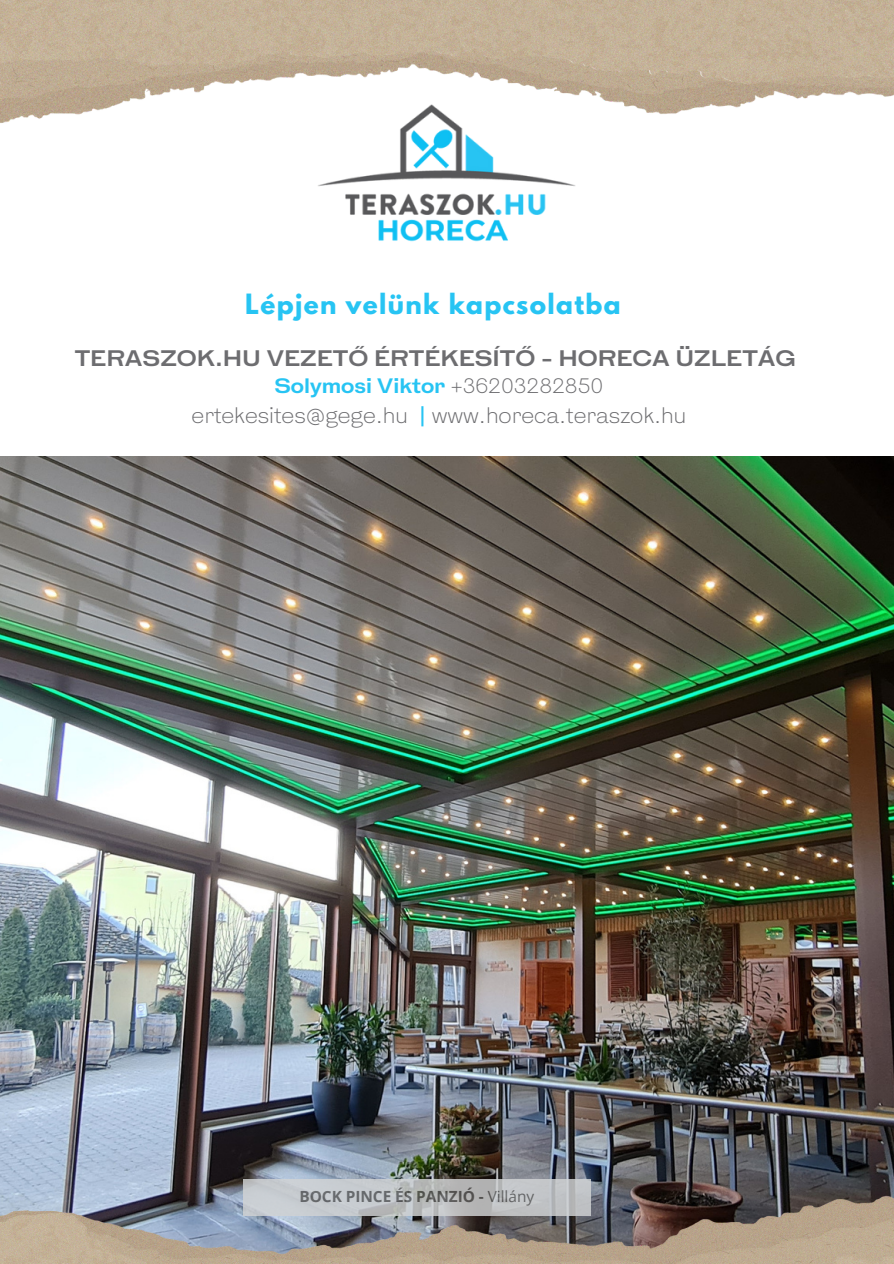
<style>
.page{position:relative;width:894px;height:1264px;background:#fff}
.page>*{position:absolute;margin:0;border:0;box-sizing:border-box;transform-origin:0 0}
.t1{font:700 24.75px "League Spartan";letter-spacing:.055em;color:#27c4f3}
.t2{font:300 21.15px "HK Gothic";color:#6d6d70}
.t3{font:700 21.15px "HK Gothic";color:#6d6d70}
.t4{font:700 19.65px "HK Gothic";color:#27c4f3}
.t5{font:700 15.45px "Open Sans";letter-spacing:-.005em;color:#5c5c5b}
.s1{font-weight:300;color:#6d6d70}
.s2{font-weight:700;color:#27c4f3}
.s3{font-weight:400}
</style>
<div class="page">
<img style="left:0;top:456px;width:893px;height:726px">
<img style="left:0;top:0;width:893px;height:123px">
<img style="left:0;top:1182px;width:893px;height:81px">
<img style="left:302px;top:32px;width:289px;height:210px">
<svg style="left:243px;top:1179px;width:347px;height:36px;background:#c0c3c6"></svg>
<h2 class="t1" style="left:245px;top:291px;width:377px">Lépjen velünk kapcsolatba</h2>
<h1 class="t3" style="left:75px;top:347px;width:722px">TERASZOK.HU VEZETŐ ÉRTÉKESÍTŐ - HORECA ÜZLETÁG</h1>
<h1 class="t4" style="left:274px;top:376px;width:330px">Solymosi Viktor <span class="s1">+36203282850</span></h1>
<h1 class="t2" style="left:191px;top:404px;width:496px">ertekesites@gege.hu <span class="s2">|</span> www.horeca.teraszok.hu</h1>
<p class="t5" style="left:299px;top:1185px;width:236px">BOCK PINCE ÉS PANZIÓ - <span class="s3">Villány</span></p>
</div>
